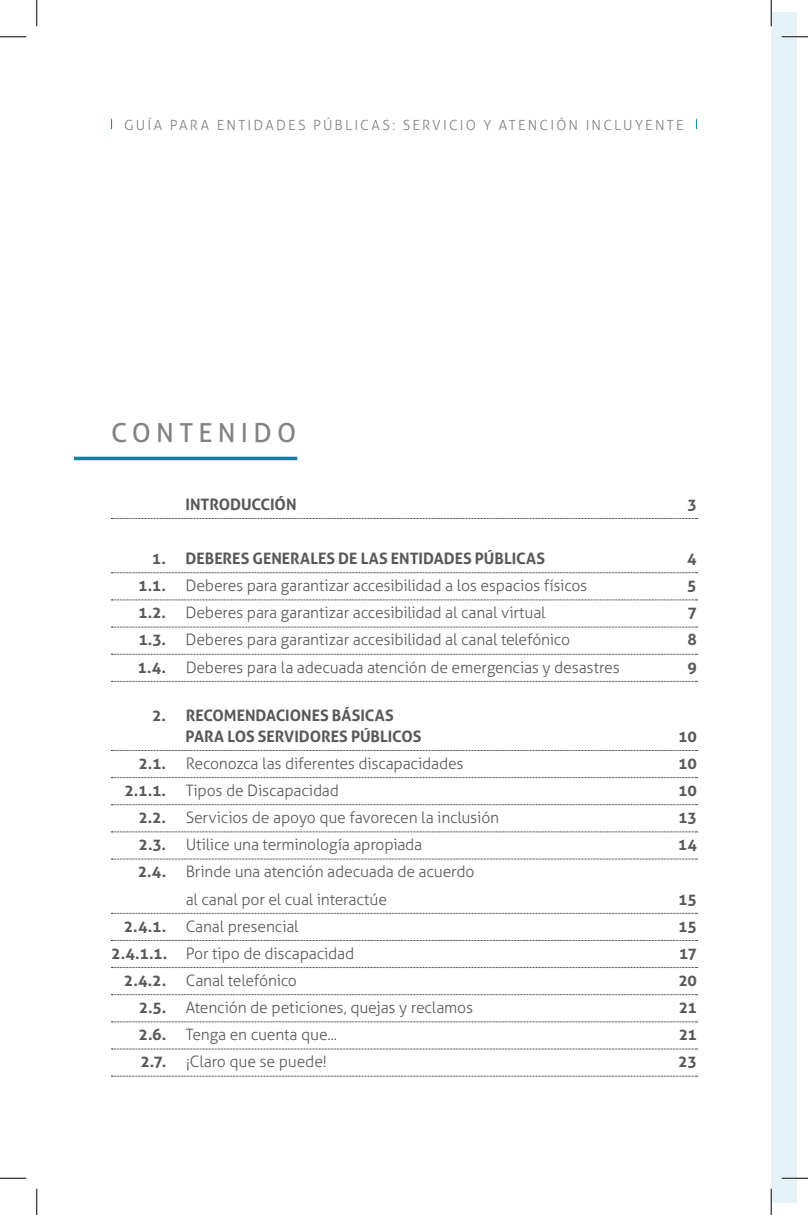
<style>
.page{position:relative;width:808px;height:1215px;background:#fff}
.page>*{position:absolute;margin:0;border:0;box-sizing:border-box;transform-origin:0 0}
.t1{font:26.25px "Aller";color:#808285}
.t2{font:300 15.75px/27.1px "Aller";letter-spacing:-.015em;color:#57585a}
.t3{font:700 15.75px/21px "Aller";letter-spacing:-.005em;color:#57585a}
.t4{font:300 14px "Aller";letter-spacing:.155em;color:#808285}
.s1{font-weight:700}
</style>
<div class="page">
<svg style="left:111px;top:518px;width:586px;height:1px"></svg>
<svg style="left:111px;top:572px;width:586px;height:1px"></svg>
<svg style="left:111px;top:599px;width:586px;height:1px"></svg>
<svg style="left:111px;top:626px;width:586px;height:1px"></svg>
<svg style="left:111px;top:654px;width:586px;height:1px"></svg>
<svg style="left:111px;top:681px;width:586px;height:1px"></svg>
<svg style="left:111px;top:750px;width:586px;height:1px"></svg>
<svg style="left:111px;top:777px;width:586px;height:1px"></svg>
<svg style="left:111px;top:804px;width:586px;height:1px"></svg>
<svg style="left:111px;top:831px;width:586px;height:1px"></svg>
<svg style="left:111px;top:858px;width:586px;height:1px"></svg>
<svg style="left:111px;top:913px;width:586px;height:1px"></svg>
<svg style="left:111px;top:940px;width:586px;height:1px"></svg>
<svg style="left:111px;top:967px;width:586px;height:1px"></svg>
<svg style="left:111px;top:994px;width:586px;height:1px"></svg>
<svg style="left:111px;top:1021px;width:586px;height:1px"></svg>
<svg style="left:111px;top:1048px;width:586px;height:1px"></svg>
<svg style="left:111px;top:1075px;width:586px;height:1px"></svg>
<svg style="left:74px;top:456px;width:223px;height:4px"></svg>
<svg style="left:0;top:36px;width:26px;height:1px"></svg>
<svg style="left:0;top:1177px;width:26px;height:1px"></svg>
<svg style="left:36px;top:0;width:1px;height:26px"></svg>
<svg style="left:36px;top:1188px;width:1px;height:26px"></svg>
<svg style="left:771px;top:0;width:37px;height:1214px"></svg>
<p class="t4" style="left:124px;top:116px;width:559px">Guía para Entidade s Públicas: Se rvicio y atención incluyente</p>
<h1 class="t1" style="left:111px;top:416px;width:108px">CON TENIDO</h1>
<p class="t3" style="left:186px;top:493px;width:112px">INTRODUCCIÓN</p>
<p class="t3" style="left:687px;top:493px;width:11px">3</p>
<p class="t3" style="left:152px;top:548px;width:394px">1. DEBERES GENERALES DE LAS ENTIDADES PÚBLICAS</p>
<p class="t3" style="left:687px;top:548px;width:11px">4</p>
<p class="t2" style="left:138px;top:572px;width:451px"><span class="s1">1.1.</span> Deberes para garantizar accesibilidad a los espacios físicos</p>
<p class="t3" style="left:687px;top:575px;width:11px">5</p>
<p class="t2" style="left:138px;top:599px;width:409px"><span class="s1">1.2.</span> Deberes para garantizar accesibilidad al canal virtual</p>
<p class="t3" style="left:687px;top:602px;width:11px">7</p>
<p class="t2" style="left:138px;top:626px;width:433px"><span class="s1">1.3.</span> Deberes para garantizar accesibilidad al canal telefónico</p>
<p class="t3" style="left:687px;top:629px;width:11px">8</p>
<p class="t2" style="left:137px;top:653px;width:484px"><span class="s1">1.4.</span> Deberes para la adecuada atención de emergencias y desastres</p>
<p class="t3" style="left:687px;top:656px;width:11px">9</p>
<p class="t3" style="left:186px;top:704px;width:210px;text-indent:-33px">2. RECOMENDACION ES BÁSICAS<br>PARA LOS SERVIDOR</p>
<p class="t3" style="left:331px;top:725px;width:92px">ES PÚBLICOS</p>
<p class="t3" style="left:678px;top:725px;width:20px">10</p>
<p class="t2" style="left:138px;top:749px;width:327px"><span class="s1">2.1.</span> Reconozca las diferentes discapacidades</p>
<p class="t3" style="left:678px;top:752px;width:20px">10</p>
<p class="t2" style="left:124px;top:777px;width:216px"><span class="s1">2.1.1.</span> Tipos de Discapacidad</p>
<p class="t3" style="left:678px;top:779px;width:20px">10</p>
<p class="t2" style="left:138px;top:804px;width:362px"><span class="s1">2.2.</span> Servicios de apoyo que favorecen la inclusión</p>
<p class="t3" style="left:678px;top:807px;width:20px">13</p>
<p class="t2" style="left:139px;top:831px;width:285px"><span class="s1">2.3.</span> Utilice una terminología apropiada</p>
<p class="t3" style="left:678px;top:834px;width:21px">14</p>
<p class="t2" style="left:186px;top:858px;width:290px;text-indent:-48px"><span class="s1">2.4.</span> Brinde una atención adecuada de acuerdo al canal por el cual interactúe</p>
<p class="t3" style="left:678px;top:888px;width:20px">15</p>
<p class="t2" style="left:124px;top:912px;width:176px"><span class="s1">2.4.1.</span> Canal presencial</p>
<p class="t3" style="left:678px;top:915px;width:20px">15</p>
<p class="t2" style="left:111px;top:939px;width:245px"><span class="s1">2.4.1.1.</span> Por tipo de discapacidad</p>
<p class="t3" style="left:679px;top:942px;width:20px">17</p>
<p class="t2" style="left:124px;top:966px;width:174px"><span class="s1">2.4.2.</span> Canal telefónico</p>
<p class="t3" style="left:678px;top:969px;width:20px">20</p>
<p class="t2" style="left:139px;top:993px;width:336px"><span class="s1">2.5.</span> Atención de peticiones, quejas y reclamos</p>
<p class="t3" style="left:678px;top:996px;width:20px">21</p>
<p class="t2" style="left:139px;top:1021px;width:200px"><span class="s1">2.6.</span> Tenga en cuenta que...</p>
<p class="t3" style="left:678px;top:1024px;width:20px">21</p>
<p class="t2" style="left:140px;top:1048px;width:188px"><span class="s1">2.7.</span> ¡Claro que se puede!</p>
<p class="t3" style="left:678px;top:1051px;width:20px">23</p>
</div>
